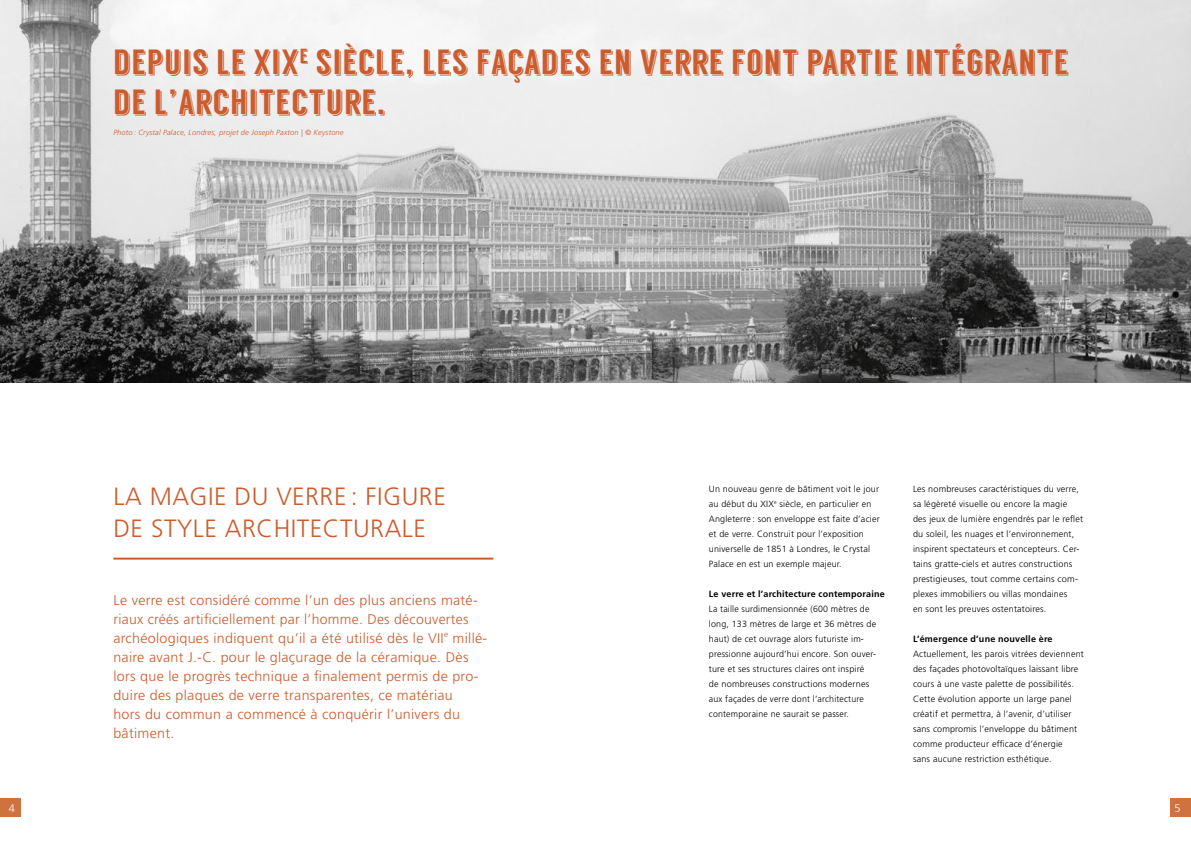
<style>
.page{position:relative;width:1191px;height:842px;background:#fff}
.page>*{position:absolute;margin:0;border:0;box-sizing:border-box;transform-origin:0 0}
.t1{font:35px/40px "Langdon";letter-spacing:.015em;color:#cc5c2e}
.t2{font:300 25px/32px "Frutiger LT Std";letter-spacing:.02em;color:#cc5c2e}
.t3{font:300 14px/19px "Frutiger LT Std";letter-spacing:.02em;color:#cc5c2e}
.t4{font:300 11px "Frutiger LT Std";color:#fff}
.t5{font:300 9px/15px "Frutiger LT Std";letter-spacing:.02em;color:#000}
.t6{font:700 9px "Frutiger LT Std";letter-spacing:.02em;color:#000}
.t7{font:italic 300 7.5px "Frutiger LT Std";letter-spacing:.02em;color:#cc5c2e}
</style>
<div class="page">
<div style="left:0;top:798px;width:21px;height:18px;background:#d07140"></div>
<div style="left:1169px;top:798px;width:22px;height:18px;background:#d07140"></div>
<img style="left:0;top:0;width:1191px;height:383px">
<hr style="left:113px;top:558px;width:380px;height:2px;background:#cc5c2e">
<svg style="left:514px;top:76px;width:6px;height:7px"></svg>
<h1 class="t1" style="left:113px;top:43px;width:957px">DEPUIS LE XIX<sup>E</sup> SIÈCLE, LES FACADES EN VERRE FONT PARTIE INTÉGRANTE<br>DE L’ARCHITECTURE.</h1>
<p class="t7" style="left:113px;top:128px;width:232px">Photo : Crystal Palace, Londres, projet de Joseph Paxton | © Keystone</p>
<h2 class="t2" style="left:113px;top:481px;width:334px">LA MAGIE DU VERRE : FIGURE<br>DE STYLE ARCHITECTURALE</h2>
<p class="t3" style="left:113px;top:590px;width:375px">Le verre est considéré comme l’un des plus anciens maté&shy;riaux créés artificiellement par l’homme. Des découvertes archéologiques indiquent qu’il a été utilisé dès le VII<sup>e</sup> millé&shy;naire avant J.-C. pour le glaçurage de la céramique. Dès lors que le progrès technique a finalement permis de pro&shy;duire des plaques de verre transparentes, ce matériau<br>hors du commun a commencé à conquérir l’univers du bâtiment.</p>
<p class="t5" style="left:709px;top:482px;width:172px">Un nouveau genre de bâtiment voit le jour au début du XIX<sup>e</sup> siècle, en particulier en Angleterre : son enveloppe est faite d’acier et de verre. Construit pour l’exposition universelle de 1851 à Londres, le Crystal Palace en est un exemple majeur.</p>
<p class="t6" style="left:709px;top:589px;width:177px">Le verre et l’architecture contemporaine</p>
<p class="t5" style="left:709px;top:602px;width:169px">La taille surdimensionnée (600 mètres de long, 133 mètres de large et 36 mètres de haut) de cet ouvrage alors futuriste im&shy;pressionne aujourd’hui encore. Son ouver&shy;ture et ses structures claires ont inspiré de nombreuses constructions modernes aux façades de verre dont l’architecture contemporaine ne saurait se passer.</p>
<p class="t5" style="left:913px;top:482px;width:171px">Les nombreuses caractéristiques du verre, sa légèreté visuelle ou encore la magie<br>des jeux de lumière engendrés par le reflet du soleil, les nuages et l’environnement, inspirent spectateurs et concepteurs. Cer&shy;tains gratte-ciels et autres constructions prestigieuses, tout comme certains com&shy;plexes immobiliers ou villas mondaines<br>en sont les preuves ostentatoires.</p>
<p class="t6" style="left:913px;top:634px;width:141px">L’émergence d’une nouvelle ère</p>
<p class="t5" style="left:913px;top:647px;width:172px">Actuellement, les parois vitrées deviennent des façades photovoltaïques laissant libre cours à une vaste palette de possibilités.<br>Cette évolution apporte un large panel créatif et permettra, à l’avenir, d’utiliser sans compromis l’enveloppe du bâtiment comme producteur efficace d’énergie<br>sans aucune restriction esthétique.</p>
<p class="t4" style="left:9px;top:801px;width:8px">4</p>
<p class="t4" style="left:1174px;top:801px;width:8px">5</p>
</div>
